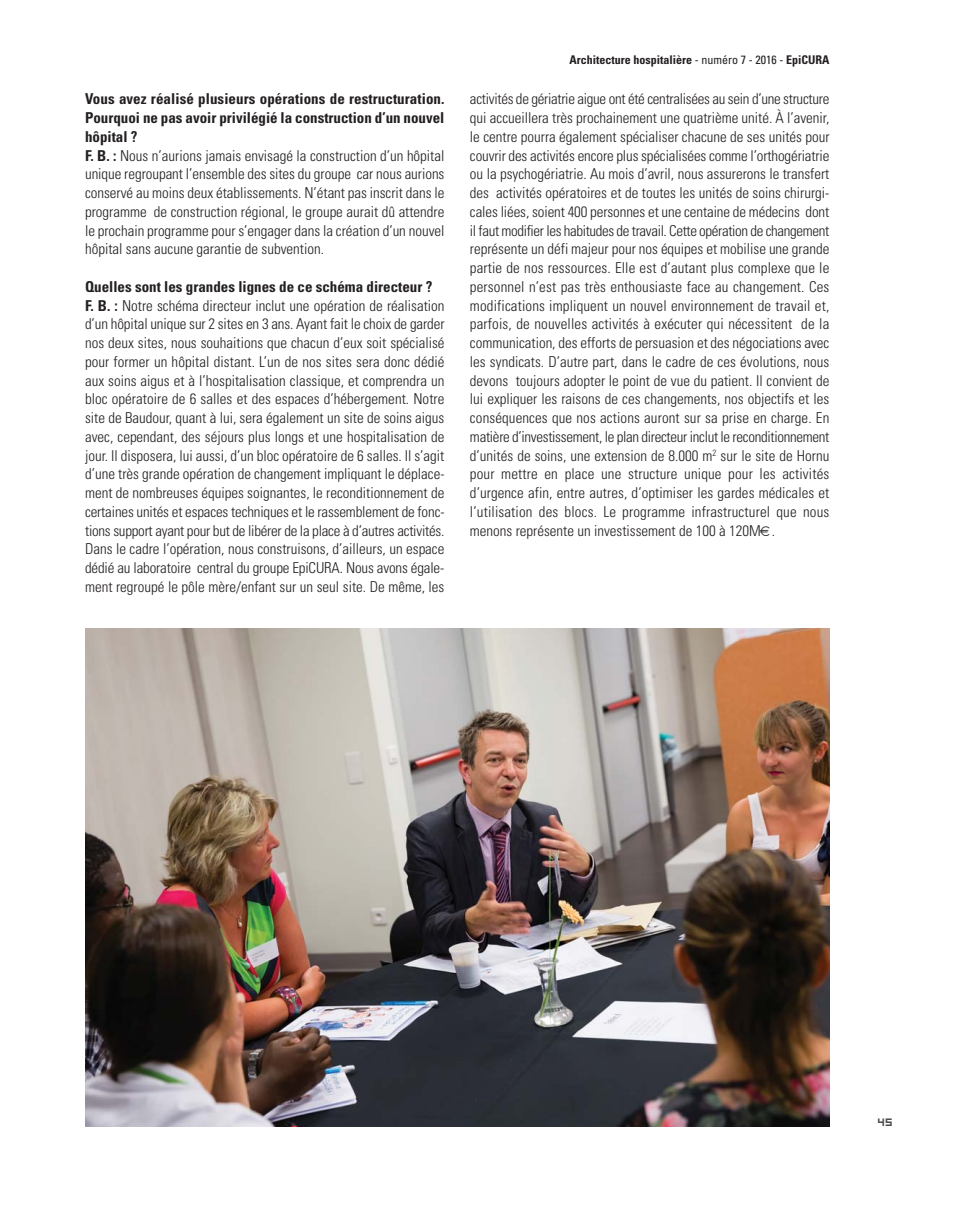
<style>
.page{position:relative;width:957px;height:1212px;background:#fff}
.page>*{position:absolute;margin:0;border:0;box-sizing:border-box;transform-origin:0 0}
.t1{font:300 condensed 15px/18.8px "Univers";color:#231f20}
.t2{font:700 condensed 12px "Univers";color:#231f20}
.t3{font:12px "Hooge 0555";color:#4c4c4e}
.s1{font-weight:700}
.s2{font-weight:400}
</style>
<div class="page">
<img style="left:85px;top:628px;width:744px;height:499px">
<p class="t1" style="left:85px;top:91px;width:361px"><span class="s1">Vous avez réalisé plusieurs opérations de restructuration.<br>Pourquoi ne pas avoir privilégié la construction d’un nouvel hôpital ?<br>F. B. :</span> Nous n’aurions jamais envisagé la construction d’un hôpital unique regroupant l’ensemble des sites du groupe car nous aurions conservé au moins deux établissements. N’étant pas inscrit dans le programme de construction régional, le groupe aurait dû attendre le prochain programme pour s’engager dans la création d’un nouvel hôpital sans aucune garantie de subvention.</p>
<p class="t1" style="left:85px;top:279px;width:361px"><span class="s1">Quelles sont les grandes lignes de ce schéma directeur ?<br>F. B. :</span> Notre schéma directeur inclut une opération de réalisation d’un hôpital unique sur 2 sites en 3 ans. Ayant fait le choix de garder nos deux sites, nous souhaitions que chacun d’eux soit spécialisé pour former un hôpital distant. L’un de nos sites sera donc dédié aux soins aigus et à l’hospitalisation classique, et comprendra un bloc opératoire de 6 salles et des espaces d’hébergement. Notre site de Baudour, quant à lui, sera également un site de soins aigus avec, cependant, des séjours plus longs et une hospitalisation de jour. Il disposera, lui aussi, d’un bloc opératoire de 6 salles. Il s’agit d’une très grande opération de changement impliquant le déplace&shy;ment de nombreuses équipes soignantes, le reconditionnement de certaines unités et espaces techniques et le rassemblement de fonc&shy;tions support ayant pour but de libérer de la place à d’autres activités.<br>Dans le cadre l’opération, nous construisons, d’ailleurs, un espace dédié au laboratoire central du groupe EpiCURA. Nous avons égale&shy;ment regroupé le pôle mère/enfant sur un seul site. De même, les</p>
<p class="t2" style="left:569px;top:55px;width:261px">Architecture hospitalière <span class="s2">- numéro 7 - 2016 -</span> EpiCURA</p>
<p class="t1" style="left:470px;top:91px;width:361px;text-align:justify">activités de gériatrie aigue ont été centralisées au sein d’une structure qui accueillera très prochainement une quatrième unité. À l’avenir, le centre pourra également spécialiser chacune de ses unités pour couvrir des activités encore plus spécialisées comme l’orthogériatrie ou la psychogériatrie. Au mois d’avril, nous assurerons le transfert des activités opératoires et de toutes les unités de soins chirurgi&shy;cales liées, soient 400 personnes et une centaine de médecins dont il faut modifier les habitudes de travail. Cette opération de changement représente un défi majeur pour nos équipes et mobilise une grande partie de nos ressources. Elle est d’autant plus complexe que le personnel n’est pas très enthousiaste face au changement. Ces modifications impliquent un nouvel environnement de travail et, parfois, de nouvelles activités à exécuter qui nécessitent de la communication, des efforts de persuasion et des négociations avec les syndicats. D’autre part, dans le cadre de ces évolutions, nous devons toujours adopter le point de vue du patient. Il convient de lui expliquer les raisons de ces changements, nos objectifs et les conséquences que nos actions auront sur sa prise en charge. En matière d’investissement, le plan directeur inclut le reconditionnement d’unités de soins, une extension de 8.000 m<sup>2</sup> sur le site de Hornu pour mettre en place une structure unique pour les activités d’urgence afin, entre autres, d’optimiser les gardes médicales et l’utilisation des blocs. Le programme infrastructurel que nous menons représente un investissement de 100 à 120M .</p>
<p class="t3" style="left:878px;top:1115px;width:16px">45</p>
</div>
